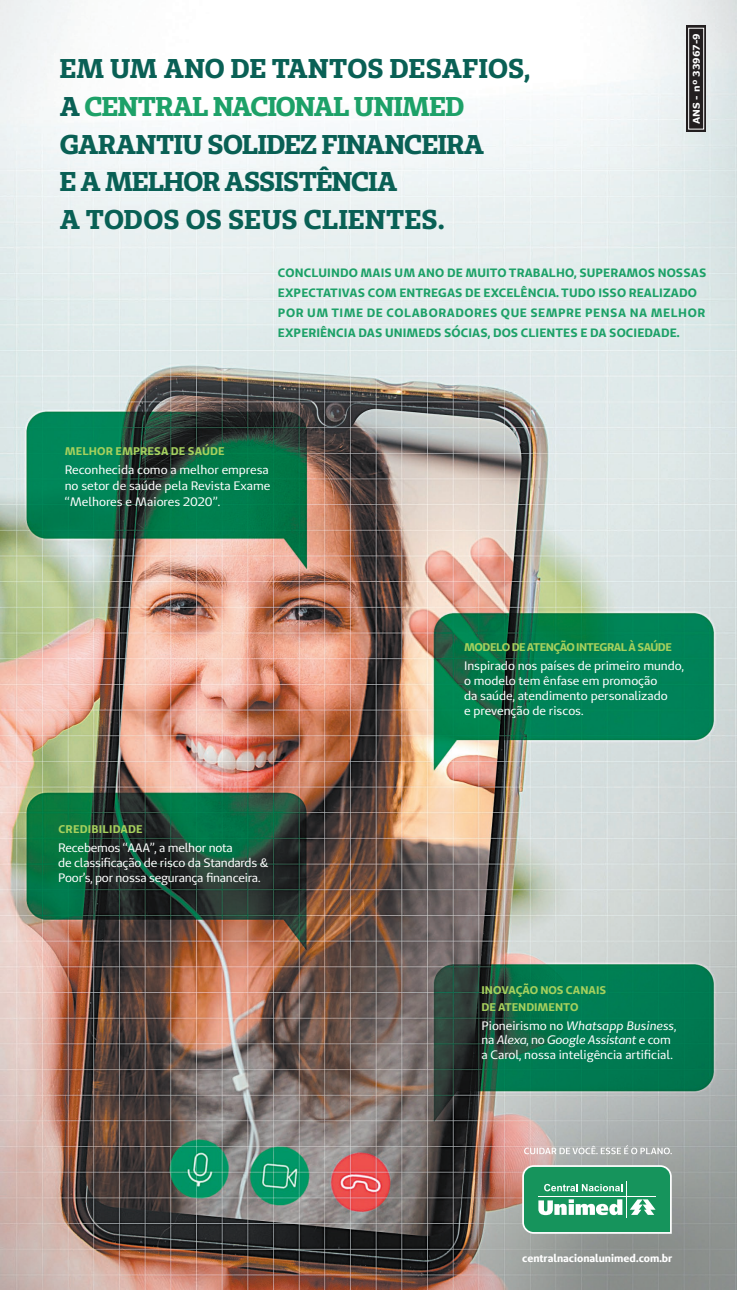
<style>
.page{position:relative;width:737px;height:1290px;background:#fff}
.page>*{position:absolute;margin:0;border:0;box-sizing:border-box;transform-origin:0 0}
.t1{font:700 27.12px/37.8px "Unimed Slab";letter-spacing:-.015em;color:#096055}
.t2{font:12.25px/14.9px "Unimed Sans";color:#fff}
.t3{font:700 12.08px/20.1px "Unimed Sans";letter-spacing:.01em;color:#1da168}
.t4{font:700 11.11px/16.8px "Unimed Sans";color:#a6d05d}
.t5{font:700 11.11px "Unimed Sans";letter-spacing:-.04em;color:#a6d05d}
.t6{font:700 11.11px "Unimed Sans";letter-spacing:.02em;color:#a6d05d}
.t7{font:700 10.94px "Unimed Sans";color:#fff}
.t8{font:700 9.28px "Verdana";color:#fff}
.s1{color:#1da168}
.s2{font-style:italic}
</style>
<div class="page">
<img style="left:0;top:0;width:737px;height:1290px">
<div style="left:686px;top:25px;width:20px;height:107px;background:#231f20"></div>
<div style="left:688px;top:28px;width:16px;height:101px;border:1px solid #fff"></div>
<svg style="left:522px;top:1165px;width:149px;height:69px"></svg>
<hr style="left:626px;top:1181px;width:1px;height:36px;background:#fff">
<svg style="left:524px;top:1145px;width:148px;height:9px"></svg>
<p class="t8" style="left:690px;top:124px;width:93px;rotate:-90deg">ANS - nº 33967-9</p>
<h1 class="t1" style="left:60px;top:49px;width:472px">EM UM ANO DE TANTOS DESAFIOS,<br>A <span class="s1">CENTRAL NACIONAL UNIMED<br></span>GARANTIU SOLIDEZ FINANCEIRA<br>E A MELHOR ASSISTÊNCIA<br>A TODOS OS SEUS CLIENTES.</h1>
<p class="t3" style="left:278px;top:262px;width:430px">CONCLUINDO MAIS UM ANO DE MUITO TRABALHO, SUPERAMOS NOSSAS EXPECTATIVAS COM ENTREGAS DE EXCELÊNCIA. TUDO ISSO REALIZADO POR UM TIME DE COLABORADORES QUE SEMPRE PENSA NA MELHOR EXPERIÊNCIA DAS UNIMEDS SÓCIAS, DOS CLIENTES E DA SOCIEDADE.</p>
<p class="t4" style="left:65px;top:443px;width:161px">MELHOR EMPRESA DE SAÚDE</p>
<p class="t2" style="left:65px;top:462px;width:207px;line-height:15.8px;text-align:justify">Reconhecida como a melhor empresa no setor de saúde pela Revista Exame “Melhores e Maiores 2020”.</p>
<p class="t6" style="left:58px;top:822px;width:86px">CREDIBILIDADE</p>
<p class="t2" style="left:58px;top:840px;width:212px">Recebemos “AAA”, a melhor nota<br>de classificação de risco da Standards &amp;<br>Poor’s, por nossa segurança financeira.</p>
<p class="t5" style="left:464px;top:640px;width:209px">MODELO DE ATENÇÃO INTEGRAL À SAÚDE</p>
<p class="t2" style="left:464px;top:658px;width:221px">Inspirado nos países de primeiro mundo, o modelo tem ênfase em promoção<br>da saúde, atendimento personalizado<br>e prevenção de riscos.</p>
<p class="t4" style="left:481px;top:981px;width:126px">INOVAÇÃO NOS CANAIS<br>DE ATENDIMENTO</p>
<p class="t2" style="left:481px;top:1017px;width:196px">Pioneirismo no <span class="s2">Whatsapp Business</span>, na <span class="s2">Alexa</span>, no <span class="s2">Google Assistant</span> e com a Carol, nossa inteligência artificial.</p>
<p class="t7" style="left:522px;top:1251px;width:152px">centralnacionalunimed.com.br</p>
</div>
